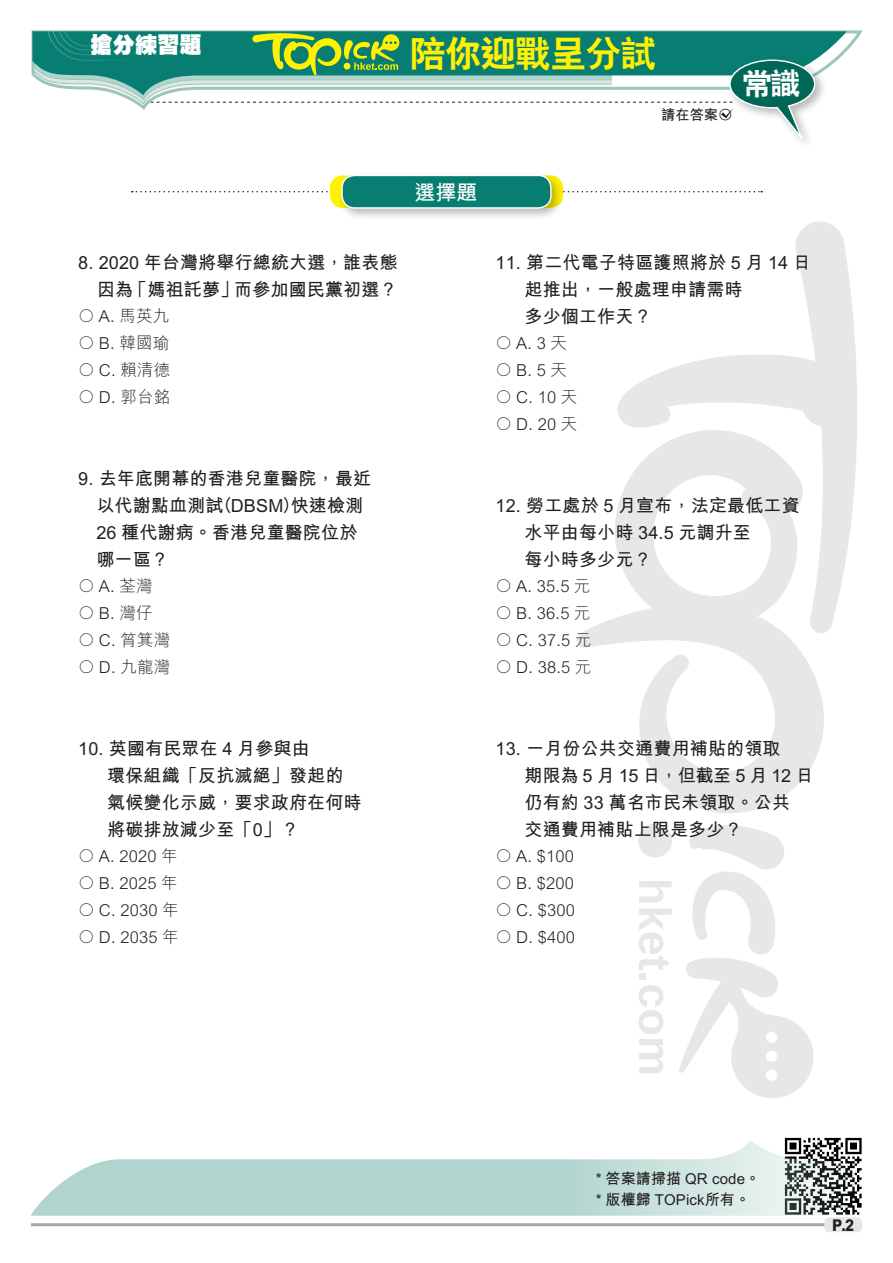
<style>
.page{position:relative;width:893px;height:1263px;background:#fff}
.page>*{position:absolute;margin:0;border:0;box-sizing:border-box;transform-origin:0 0}
.小題eq{font:36px "C Hei 2 Xbold HKSCS";letter-spacing:-.025em;color:#fff101}
.內文{font:30px "C Hei 2 Xbold HKSCS";color:#fff}
.小題{font:22.2px "C Hei Ultra Bold HKSCS";color:#fff}
.增值題et{font:21px "M Hei Bold HKSCS";color:#fff}
.Ex_Questions{font:18px/27px "M Hei Bold HKSCS";letter-spacing:.01em;color:#231f20;text-align:right}
.Ex_Questions-2{font:18px "M Hei Bold HKSCS";letter-spacing:-.02em;color:#231f20}
.Ex_Text01{font:16.5px "M Hei Light HKSCS";letter-spacing:.01em;color:#231f20}
.t1{font:16.2px "M Hei Xbold HKSCS";color:#231f20;scale:.9 1}
.sf_內文{font:15px "M Hei Bold HKSCS";letter-spacing:.01em;color:#231f20}
._9_5pt撰文eq{font:14.25px "M Hei Bold HKSCS";color:#231f20}
</style>
<div class="page">
<svg style="left:639px;top:881px;width:33px;height:22px"></svg>
<svg style="left:639px;top:909px;width:33px;height:61px"></svg>
<div style="left:639px;top:974px;width:7px;height:6px;background:#e6e7e9"></div>
<svg style="left:639px;top:985px;width:24px;height:88px"></svg>
<div style="left:638px;top:823px;width:34px;height:34px;background:#e6e7e9;border-radius:50%"></div>
<svg style="left:679px;top:825px;width:135px;height:273px"></svg>
<svg style="left:617px;top:221px;width:240px;height:411px"></svg>
<svg style="left:577px;top:430px;width:248px;height:383px"></svg>
<svg style="left:132px;top:191px;width:630px;height:1px"></svg>
<div style="left:330px;top:175px;width:233px;height:33px;background:#fff101;border-radius:13px"></div>
<div style="left:337px;top:171px;width:227px;height:50px;background:#231f20;opacity:.32"></div>
<div style="left:342px;top:175px;width:209px;height:33px;background:#087e72;border-radius:13px"></div>
<div style="left:341px;top:175px;width:211px;height:34px;border:1px solid #fff;border-radius:13px"></div>
<img style="left:784px;top:1137px;width:78px;height:71px">
<svg style="left:30px;top:1140px;width:831px;height:76px;fill:#b4d5cf"></svg>
<hr style="left:31px;top:1223px;width:831px;height:3px;background:#a8a9ad">
<div style="left:824px;top:1217px;width:38px;height:15px;background:#e6e7e9;border-radius:4px"></div>
<svg style="left:816px;top:31px;width:31px;height:37px"></svg>
<div style="left:726px;top:56px;width:101px;height:94px;background:#231f20;opacity:.32"></div>
<svg style="left:31px;top:30px;width:785px;height:117px"></svg>
<p class="小題" style="left:91px;top:30px;width:113px">搶分練習題</p>
<p class="小題eq" style="left:410px;top:30px;width:248px">陪你迎戰呈分試</p>
<p class="_9_5pt撰文eq" style="left:661px;top:104px;width:73px">請在答案○</p>
<p class="內文" style="left:742px;top:64px;width:60px">常識</p>
<p class="增值題et" style="left:414px;top:177px;width:64px">選擇題</p>
<p class="Ex_Questions" style="left:78px;top:248px;width:321px">8. 2020 年台灣將舉行總統大選，誰表態因為「媽祖託夢」而參加國民黨初選？</p>
<p class="Ex_Text01" style="left:78px;top:304px;width:93px">○ A. 馬英九</p>
<p class="Ex_Text01" style="left:78px;top:331px;width:93px">○ B. 韓國瑜</p>
<p class="Ex_Text01" style="left:78px;top:358px;width:94px">○ C. 賴清德</p>
<p class="Ex_Text01" style="left:78px;top:385px;width:94px">○ D. 郭台銘</p>
<p class="Ex_Questions" style="left:78px;top:464px;width:295px">9. 去年底開幕的香港兒童醫院，最近</p>
<p class="Ex_Questions" style="left:78px;top:491px;width:287px">　以代謝點血測試（DBSM）快速檢測</p>
<p class="Ex_Questions" style="left:78px;top:518px;width:281px">　26 種代謝病。香港兒童醫院位於</p>
<p class="Ex_Questions" style="left:78px;top:545px;width:92px">　哪一區？</p>
<p class="Ex_Text01" style="left:78px;top:574px;width:76px">○ A. 荃灣</p>
<p class="Ex_Text01" style="left:78px;top:601px;width:76px">○ B. 灣仔</p>
<p class="Ex_Text01" style="left:78px;top:628px;width:94px">○ C. 筲箕灣</p>
<p class="Ex_Text01" style="left:78px;top:655px;width:94px">○ D. 九龍灣</p>
<p class="Ex_Questions" style="left:78px;top:734px;width:233px">10. 英國有民眾在 4 月參與由</p>
<p class="Ex_Questions" style="left:107px;top:761px;width:238px">環保組織「反抗滅絕」發起的</p>
<p class="Ex_Questions" style="left:107px;top:788px;width:256px">氣候變化示威，要求政府在何時</p>
<p class="Ex_Questions" style="left:107px;top:815px;width:193px">將碳排放減少至「0」？</p>
<p class="Ex_Text01" style="left:78px;top:844px;width:118px">○ A. 2020 年　</p>
<p class="Ex_Text01" style="left:78px;top:871px;width:118px">○ B. 2025 年　</p>
<p class="Ex_Text01" style="left:78px;top:898px;width:102px">○ C. 2030 年</p>
<p class="Ex_Text01" style="left:78px;top:925px;width:102px">○ D. 2035 年</p>
<p class="Ex_Questions" style="left:495px;top:248px;width:317px">11. 第二代電子特區護照將於 5 月 14 日</p>
<p class="Ex_Questions" style="left:525px;top:275px;width:219px">起推出，一般處理申請需時</p>
<p class="Ex_Questions" style="left:525px;top:302px;width:129px">多少個工作天？</p>
<p class="Ex_Text01" style="left:495px;top:331px;width:73px">○A. 3天</p>
<p class="Ex_Text01" style="left:495px;top:358px;width:73px">○B. 5天</p>
<p class="Ex_Text01" style="left:495px;top:385px;width:83px">○ C. 10 天</p>
<p class="Ex_Text01" style="left:495px;top:412px;width:83px">○ D. 20 天</p>
<p class="Ex_Questions" style="left:495px;top:491px;width:306px">12. 勞工處於 5 月宣布，法定最低工資</p>
<p class="Ex_Questions" style="left:525px;top:518px;width:228px">水平由每小時 34.5 元調升至</p>
<p class="Ex_Questions" style="left:525px;top:545px;width:129px">每小時多少元？</p>
<p class="Ex_Text01" style="left:495px;top:574px;width:96px">○ A. 35.5 元</p>
<p class="Ex_Text01" style="left:495px;top:601px;width:96px">○ B. 36.5 元</p>
<p class="Ex_Text01" style="left:495px;top:628px;width:97px">○ C. 37.5 元</p>
<p class="Ex_Text01" style="left:495px;top:655px;width:97px">○ D. 38.5 元</p>
<p class="Ex_Questions" style="left:495px;top:734px;width:287px">13. 一月份公共交通費用補貼的領取</p>
<p class="Ex_Questions-2" style="left:525px;top:762px;width:290px">期限為 5 月 15日，但截至 5 月 12日</p>
<p class="Ex_Questions" style="left:525px;top:788px;width:267px">仍有約 33 萬名市民未領取。公共</p>
<p class="Ex_Questions" style="left:525px;top:815px;width:219px">交通費用補貼上限是多少？</p>
<p class="Ex_Text01" style="left:495px;top:844px;width:80px">○ A. $100</p>
<p class="Ex_Text01" style="left:495px;top:871px;width:80px">○ B. $200</p>
<p class="Ex_Text01" style="left:495px;top:898px;width:81px">○ C. $300</p>
<p class="Ex_Text01" style="left:495px;top:925px;width:81px">○ D. $400</p>
<p class="sf_內文" style="left:596px;top:1167px;width:166px">* 答案請掃描 QR code。</p>
<p class="sf_內文" style="left:596px;top:1188px;width:156px">* 版權歸 TOPick所有。</p>
<p class="t1" style="left:832px;top:1214px;width:26px">P.2</p>
</div>
